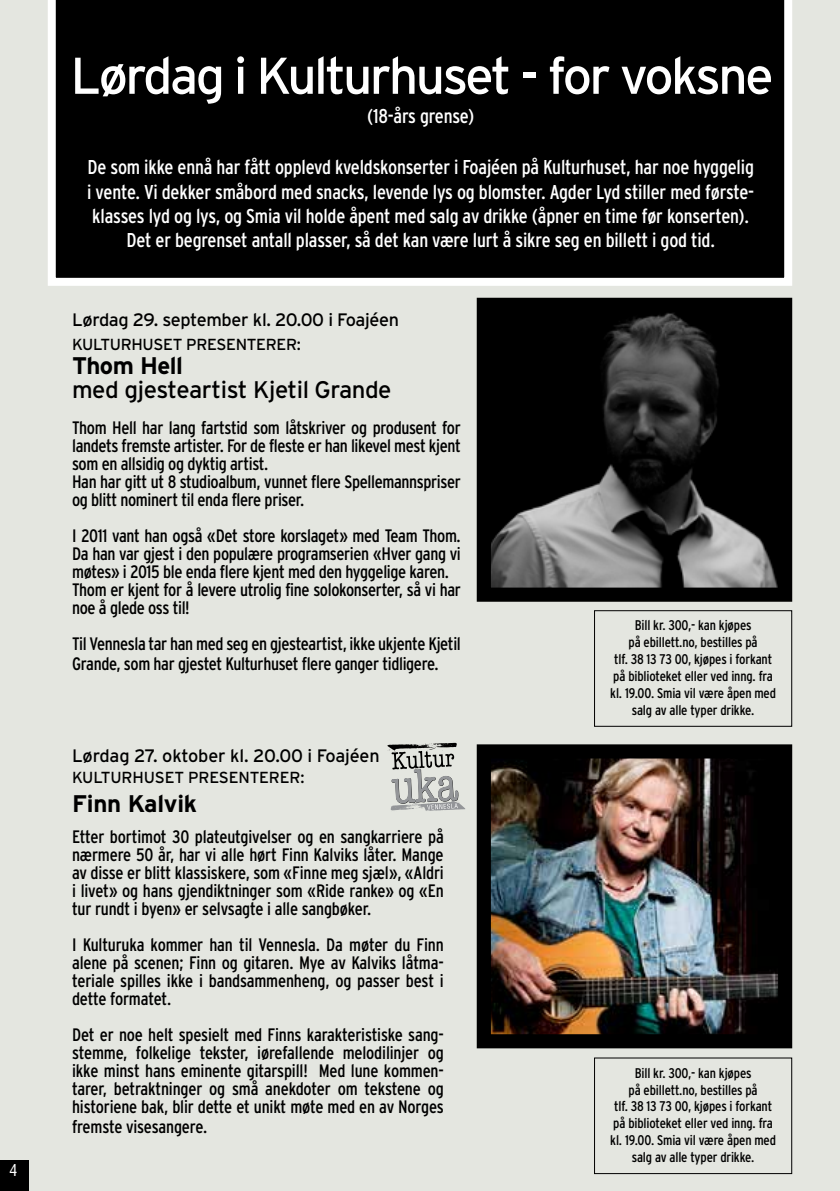
<style>
.page{position:relative;width:840px;height:1191px;background:#fff}
.page>*{position:absolute;margin:0;border:0;box-sizing:border-box;transform-origin:0 0}
.t1{font:51.6px "Interstate";letter-spacing:-.05em;color:#fff}
.t2{font:24px "Interstate";letter-spacing:-.02em;color:#000}
.t3{font:700 24px "Interstate";letter-spacing:-.015em;color:#000}
.t4{font:condensed 20px/24px "Interstate";letter-spacing:-.01em;color:#fff;text-align:center}
.t5{font:condensed 18px/18px "Interstate";letter-spacing:-.02em;color:#000}
.t6{font:18px "Interstate";letter-spacing:-.02em;color:#000}
.t7{font:16px "Interstate";letter-spacing:-.02em;color:#000}
.t8{font:condensed 16px "Helvetica";color:#fff}
.t9{font:condensed 14px/16.8px "Interstate";letter-spacing:-.01em;color:#000;text-align:center}
</style>
<div class="page">
<div style="left:0;top:0;width:839px;height:1191px;background:#e4e6e0"></div>
<div style="left:0;top:1160px;width:28px;height:31px;background:#000"></div>
<div style="left:48px;top:0;width:743px;height:286px;background:#000"></div>
<img style="left:491px;top:759px;width:285px;height:274px">
<div style="left:476px;top:744px;width:315px;height:304px;border:14px solid #000"></div>
<img style="left:491px;top:313px;width:285px;height:274px">
<div style="left:476px;top:298px;width:315px;height:304px;border:14px solid #000"></div>
<div style="left:593px;top:610px;width:198px;height:117px;border:1px solid #000"></div>
<div style="left:593px;top:1057px;width:198px;height:117px;border:1px solid #000"></div>
<svg style="left:387px;top:742px;width:79px;height:69px"></svg>
<p class="t8" style="left:9px;top:1160px;width:9px">4</p>
<h1 class="t1" style="left:70px;top:47px;width:704px">Lørdag i Kulturhuset - for voksne</h1>
<p class="t4" style="left:367px;top:104px;width:109px">(18-års grense)</p>
<p class="t4" style="left:87px;top:155px;width:668px">De som ikke ennå har fått opplevd kveldskonserter i Foajéen på Kulturhuset, har noe hyggelig i vente. Vi dekker småbord med snacks, levende lys og blomster. Agder Lyd stiller med første&shy;klasses lyd og lys, og Smia vil holde åpent med salg av drikke (åpner en time før konserten).<br>Det er begrenset antall plasser, så det kan være lurt å sikre seg en billett i god tid.</p>
<p class="t6" style="left:72px;top:309px;width:328px">Lørdag 29. september kl. 20.00 i Foajéen</p>
<p class="t7" style="left:72px;top:335px;width:230px">KULTURHUSET PRESENTERER:</p>
<h2 class="t3" style="left:72px;top:352px;width:112px">Thom Hell</h2>
<h2 class="t2" style="left:72px;top:376px;width:321px">med gjesteartist Kjetil Grande</h2>
<p class="t5" style="left:72px;top:418px;width:390px">Thom Hell har lang fartstid som låtskriver og produsent for landets fremste artister. For de fleste er han likevel mest kjent som en allsidig og dyktig artist.<br>Han har gitt ut 8 studioalbum, vunnet flere Spellemannspriser og blitt nominert til enda flere priser.</p>
<p class="t5" style="left:72px;top:526px;width:390px">I 2011 vant han også «Det store korslaget» med Team Thom.<br>Da han var gjest i den populære programserien «Hver gang vi møtes» i 2015 ble enda flere kjent med den hyggelige karen.<br>Thom er kjent for å levere utrolig fine solokonserter, så vi har noe å glede oss til!</p>
<p class="t5" style="left:72px;top:633px;width:390px;line-height:20px">Til Vennesla tar han med seg en gjesteartist, ikke ukjente Kjetil<br>Grande, som har gjestet Kulturhuset flere ganger tidligere.</p>
<p class="t6" style="left:72px;top:745px;width:309px">Lørdag 27. oktober kl. 20.00 i Foajéen</p>
<p class="t7" style="left:72px;top:768px;width:234px">KULTURHUSET PRESENTERER:</p>
<h2 class="t3" style="left:72px;top:790px;width:126px">Finn Kalvik</h2>
<p class="t5" style="left:72px;top:828px;width:373px;text-align:justify">Etter bortimot 30 plateutgivelser og en sangkarriere på nærmere 50 år, har vi alle hørt Finn Kalviks låter. Mange av disse er blitt klassiskere, som «Finne meg sjæl», «Aldri i livet» og hans gjendiktninger som «Ride ranke» og «En tur rundt i byen» er selvsagte i alle sangbøker.</p>
<p class="t5" style="left:72px;top:936px;width:373px;text-align:justify">I Kulturuka kommer han til Vennesla. Da møter du Finn alene på scenen; Finn og gitaren. Mye av Kalviks låtma&shy;teriale spilles ikke i bandsammenheng, og passer best i dette formatet.</p>
<p class="t5" style="left:72px;top:1026px;width:373px;text-align:justify">Det er noe helt spesielt med Finns karakteristiske sang&shy;stemme, folkelige tekster, iørefallende melodilinjer og ikke minst hans eminente gitarspill! Med lune kommen&shy;tarer, betraktninger og små anekdoter om tekstene og historiene bak, blir dette et unikt møte med en av Norges</p>
<p class="t5" style="left:72px;top:1118px;width:136px">fremste visesangere.</p>
<p class="t9" style="left:610px;top:617px;width:167px">Bill kr. 300,- kan kjøpes<br>på ebillett.no, bestilles på<br>tlf. 38 13 73 00, kjøpes i forkant på biblioteket eller ved inng. fra kl. 19.00. Smia vil være åpen med salg av alle typer drikke.</p>
<p class="t9" style="left:610px;top:1064px;width:167px">Bill kr. 300,- kan kjøpes<br>på ebillett.no, bestilles på<br>tlf. 38 13 73 00, kjøpes i forkant på biblioteket eller ved inng. fra kl. 19.00. Smia vil være åpen med salg av alle typer drikke.</p>
</div>
